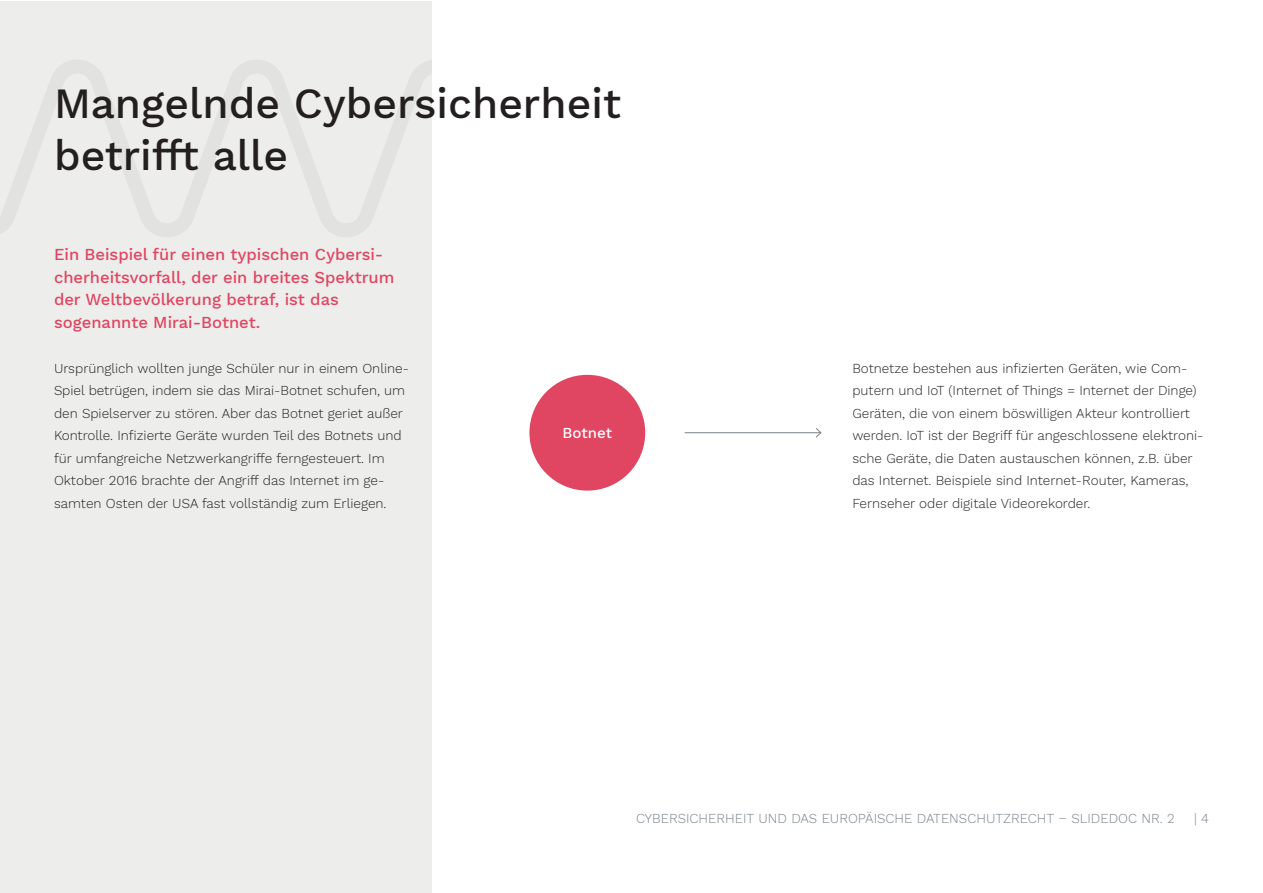
<style>
.page{position:relative;width:1263px;height:893px;background:#fff}
.page>*{position:absolute;margin:0;border:0;box-sizing:border-box;transform-origin:0 0}
.t1{font:500 42.45px/51.8px "Work Sans";color:#231f20}
.t2{font:500 16.5px/22.5px "Work Sans";color:#e04561}
.t3{font:500 15px "Work Sans";color:#fff}
.t4{font:300 13.5px/22.5px "Work Sans";color:#231f20}
.t5{font:300 13.5px "Work Sans";color:#79828a}
</style>
<div class="page">
<div style="left:0;top:2px;width:432px;height:891px;background:#ededeb"></div>
<svg style="left:0;top:60px;width:113px;height:174px"></svg>
<svg style="left:113px;top:60px;width:318px;height:177px"></svg>
<div style="left:529px;top:375px;width:116px;height:116px;background:#e04561;border-radius:50%"></div>
<hr style="left:685px;top:432px;width:136px;height:1px;background:#79828a">
<svg style="left:815px;top:428px;width:6px;height:10px"></svg>
<h1 class="t1" style="left:54px;top:80px;width:568px">Mangelnde Cybersicherheit betrifft alle</h1>
<p class="t2" style="left:54px;top:244px;width:342px">Ein Beispiel für einen typischen Cybersi&shy;cherheitsvorfall, der ein breites Spektrum der Weltbevölkerung betraf, ist das sogenannte Mirai-Botnet.</p>
<p class="t4" style="left:54px;top:357px;width:357px">Ursprünglich wollten junge Schüler nur in einem Online-Spiel betrügen, indem sie das Mirai-Botnet schufen, um den Spielserver zu stören. Aber das Botnet geriet außer Kontrolle. Infizierte Geräte wurden Teil des Botnets und für umfangreiche Netzwerkangriffe ferngesteuert. Im Oktober 2016 brachte der Angriff das Internet im ge&shy;samten Osten der USA fast vollständig zum Erliegen.</p>
<p class="t4" style="left:852px;top:357px;width:353px">Botnetze bestehen aus infizierten Geräten, wie Com&shy;putern und IoT (Internet of Things = Internet der Dinge)<br>Geräten, die von einem böswilligen Akteur kontrolliert werden. IoT ist der Begriff für angeschlossene elektroni&shy;sche Geräte, die Daten austauschen können, z.B. über das Internet. Beispiele sind Internet-Router, Kameras, Fernseher oder digitale Videorekorder.</p>
<p class="t3" style="left:563px;top:424px;width:51px">Botnet</p>
<p class="t5" style="left:636px;top:810px;width:540px">CYBERSICHERHEIT UND DAS EUROPÄISCHE DATENSCHUTZRECHT – SLIDEDOC NR. 2</p>
<p class="t5" style="left:1194px;top:810px;width:16px">| 4</p>
</div>
